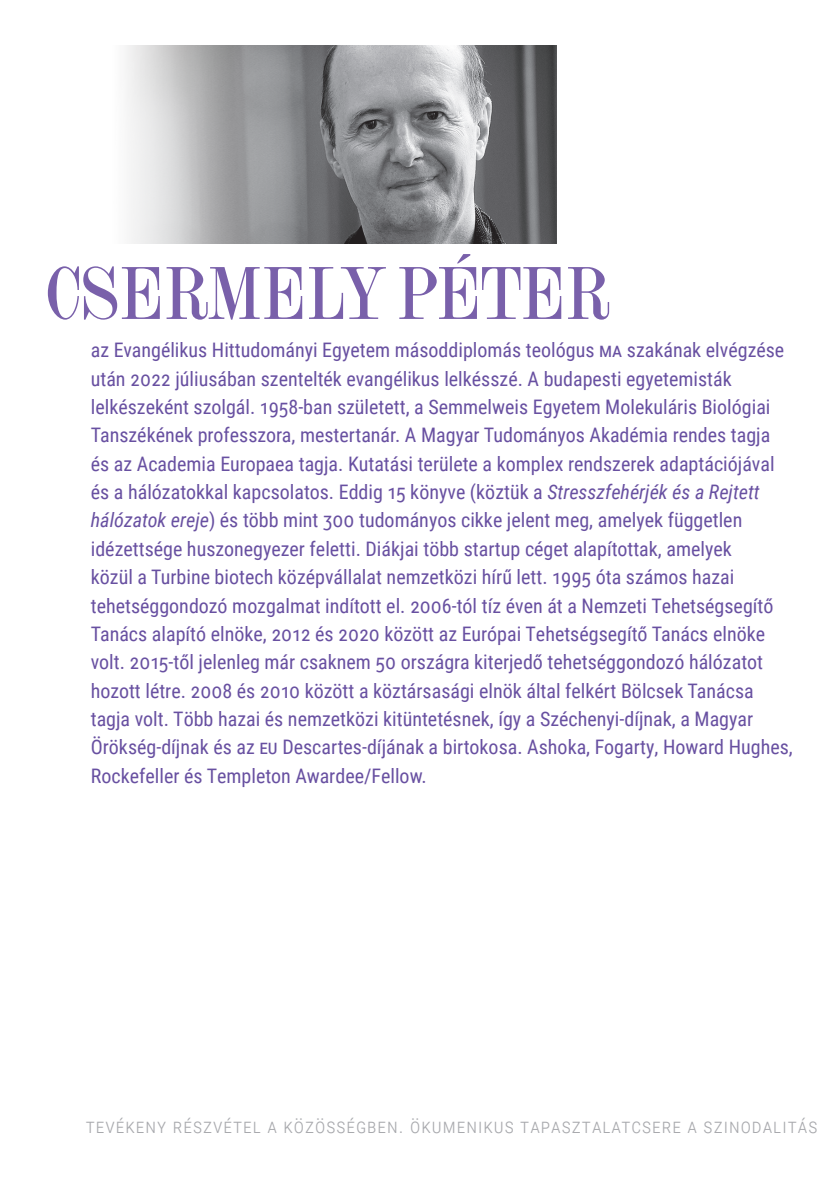
<style>
.page{position:relative;width:840px;height:1191px;background:#fff}
.page>*{position:absolute;margin:0;border:0;box-sizing:border-box;transform-origin:0 0}
.t1{font:72px "Amen Display";letter-spacing:-.01em;color:#7960aa}
.t2{font:20px/28.4px "Roboto Condensed";color:#6850a1}
.t3{font:300 20px "Roboto Condensed";letter-spacing:.05em;color:#a8a9ad}
.s1{font-style:italic}
</style>
<div class="page">
<img style="left:126px;top:45px;width:430px;height:199px">
<p class="t1" style="left:45px;top:252px;width:565px">CSERMELY PÉTER</p>
<p class="t2" style="left:91px;top:335px;width:703px">az Evangélikus Hittudományi Egyetem másoddiplomás teológus MA szakának elvégzése után 2022 júliusában szentelték evangélikus lelkésszé. A budapesti egyetemisták lelkészeként szolgál. 1958-ban született, a Semmelweis Egyetem Molekuláris Biológiai Tanszékének professzora, mestertanár. A Magyar Tudományos Akadémia rendes tagja és az Academia Europaea tagja. Kutatási területe a komplex rendszerek adaptációjával és a hálózatokkal kapcsolatos. Eddig 15 könyve (köztük a <span class="s1">Stresszfehérjék és a Rejtett hálózatok ereje</span>) és több mint 300 tudományos cikke jelent meg, amelyek független idézettsége huszonegyezer feletti. Diákjai több startup céget alapítottak, amelyek<br>közül a Turbine biotech középvállalat nemzetközi hírű lett. 1995 óta számos hazai tehetséggondozó mozgalmat indított el. 2006-tól tíz éven át a Nemzeti Tehetségsegítő Tanács alapító elnöke, 2012 és 2020 között az Európai Tehetségsegítő Tanács elnöke volt. 2015-től jelenleg már csaknem 50 országra kiterjedő tehetséggondozó hálózatot hozott létre. 2008 és 2010 között a köztársasági elnök által felkért Bölcsek Tanácsa tagja volt. Több hazai és nemzetközi kitüntetésnek, így a Széchenyi-díjnak, a Magyar Örökség-díjnak és az EU Descartes-díjának a birtokosa. Ashoka, Fogarty, Howard Hughes, Rockefeller és Templeton Awardee/Fellow.</p>
<p class="t3" style="left:86px;top:1111px;width:732px">Tevékeny részvétel a közösségben. Ökumenikus tapasztalatcsere a szinodalitás</p>
</div>
